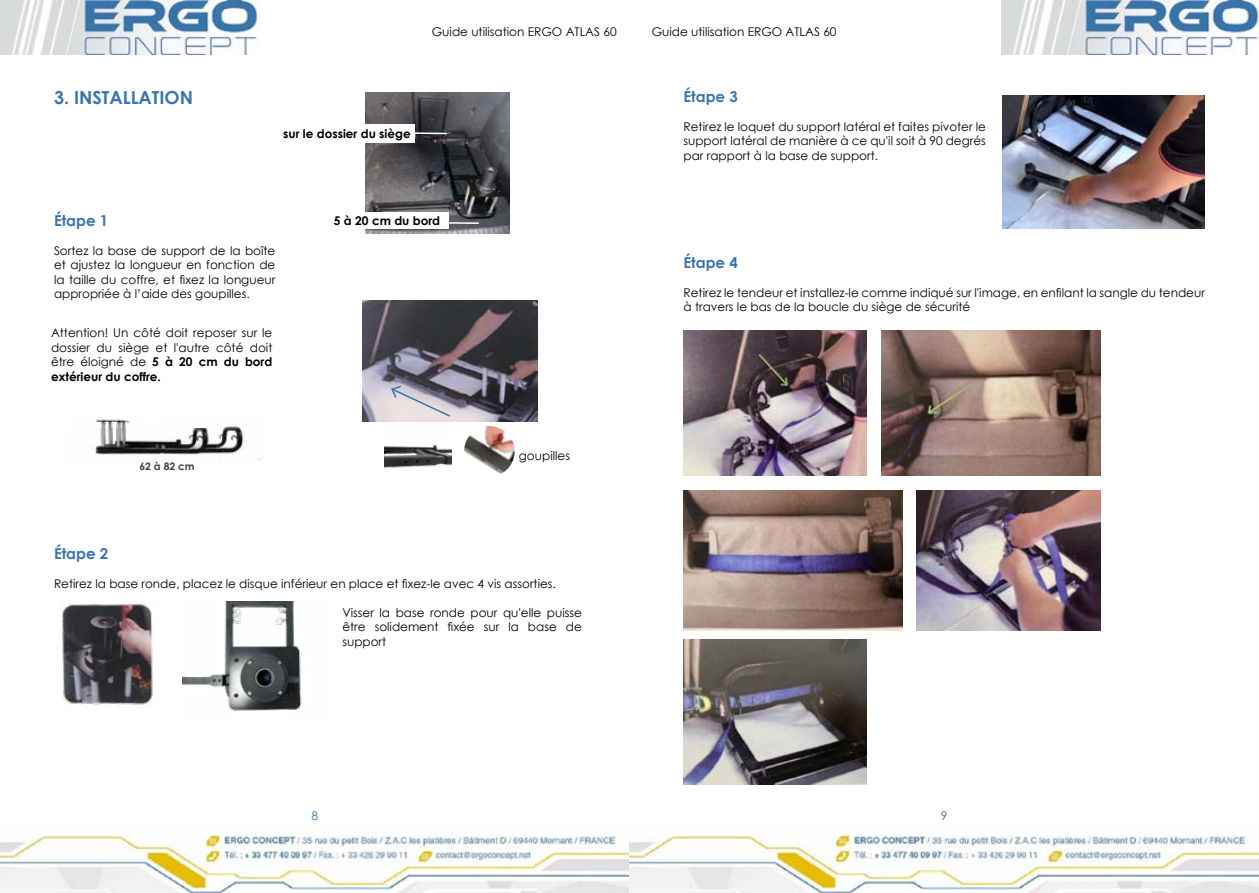
<style>
.page{position:relative;width:1259px;height:893px;background:#fff}
.page>*{position:absolute;margin:0;border:0;box-sizing:border-box;transform-origin:0 0}
.t1{font:700 18px "Century Gothic";color:#3975ab}
.t2{font:700 15px "Century Gothic";color:#3975ab}
.t3{font:12px/14.4px "Century Gothic";color:#000;text-align:justify}
.t4{font:700 12px "Century Gothic";color:#000}
.t5{font:12px "Century Gothic";color:#3975ab}
.t6{font:700 10.35px "Century Gothic";color:#403f3e}
.s1{font-weight:700}
</style>
<div class="page">
<img style="left:0;top:0;width:258px;height:54px">
<img style="left:1001px;top:0;width:258px;height:54px">
<img style="left:0;top:834px;width:1259px;height:59px">
<img style="left:363px;top:300px;width:174px;height:121px">
<img style="left:96px;top:419px;width:166px;height:42px">
<img style="left:92px;top:429px;width:147px;height:32px">
<svg style="left:390px;top:385px;width:61px;height:33px;background:#bcb9c2"></svg>
<img style="left:464px;top:426px;width:51px;height:48px">
<img style="left:385px;top:444px;width:67px;height:24px">
<img style="left:61px;top:602px;width:92px;height:106px">
<img style="left:183px;top:602px;width:123px;height:109px">
<img style="left:366px;top:92px;width:144px;height:142px">
<div style="left:283px;top:213px;width:166px;height:16px;background:#fff"></div>
<div style="left:271px;top:124px;width:144px;height:19px;background:#fff"></div>
<hr style="left:444px;top:222px;width:34px;height:2px;background:#fff">
<hr style="left:412px;top:132px;width:34px;height:2px;background:#fff">
<img style="left:1002px;top:95px;width:203px;height:133px">
<img style="left:683px;top:330px;width:183px;height:146px">
<img style="left:917px;top:490px;width:183px;height:140px">
<img style="left:683px;top:639px;width:183px;height:146px">
<img style="left:881px;top:330px;width:219px;height:146px">
<img style="left:683px;top:490px;width:219px;height:140px">
<h1 class="t1" style="left:54px;top:84px;width:140px">3. INSTALLATION</h1>
<p class="t4" style="left:283px;top:124px;width:129px">sur le dossier du siège</p>
<p class="t3" style="left:432px;top:24px;width:186px">Guide utilisation ERGO ATLAS 60</p>
<p class="t3" style="left:652px;top:24px;width:186px">Guide utilisation ERGO ATLAS 60</p>
<p class="t2" style="left:683px;top:85px;width:56px">Étape 3</p>
<p class="t3" style="left:683px;top:119px;width:304px">Retirez le loquet du support latéral et faites pivoter le support latéral de manière à ce qu'il soit à 90 degrés par rapport à la base de support.</p>
<p class="t2" style="left:54px;top:209px;width:56px">Étape 1</p>
<p class="t3" style="left:54px;top:243px;width:223px">Sortez la base de support de la boîte et ajustez la longueur en fonction de la taille du coffre, et fixez la longueur appropriée à l’aide des goupilles.</p>
<p class="t3" style="left:51px;top:326px;width:223px">Attention! Un côté doit reposer sur le dossier du siège et l'autre côté doit être éloigné de <span class="s1">5 à 20 cm du bord extérieur du coffre.</span></p>
<p class="t6" style="left:139px;top:459px;width:57px">62 à 82 cm</p>
<p class="t4" style="left:334px;top:212px;width:108px">5 à 20 cm du bord</p>
<p class="t3" style="left:519px;top:449px;width:53px">goupilles</p>
<p class="t2" style="left:54px;top:542px;width:56px">Étape 2</p>
<p class="t3" style="left:54px;top:576px;width:503px">Retirez la base ronde, placez le disque inférieur en place et fixez-le avec 4 vis assorties.</p>
<p class="t3" style="left:342px;top:605px;width:241px">Visser la base ronde pour qu'elle puisse être solidement fixée sur la base de support</p>
<p class="t2" style="left:683px;top:251px;width:56px">Étape 4</p>
<p class="t3" style="left:683px;top:285px;width:523px">Retirez le tendeur et installez-le comme indiqué sur l'image, en enfilant la sangle du tendeur à travers le bas de la boucle du siège de sécurité</p>
<p class="t5" style="left:311px;top:807px;width:8px">8</p>
<p class="t5" style="left:941px;top:807px;width:8px">9</p>
</div>
